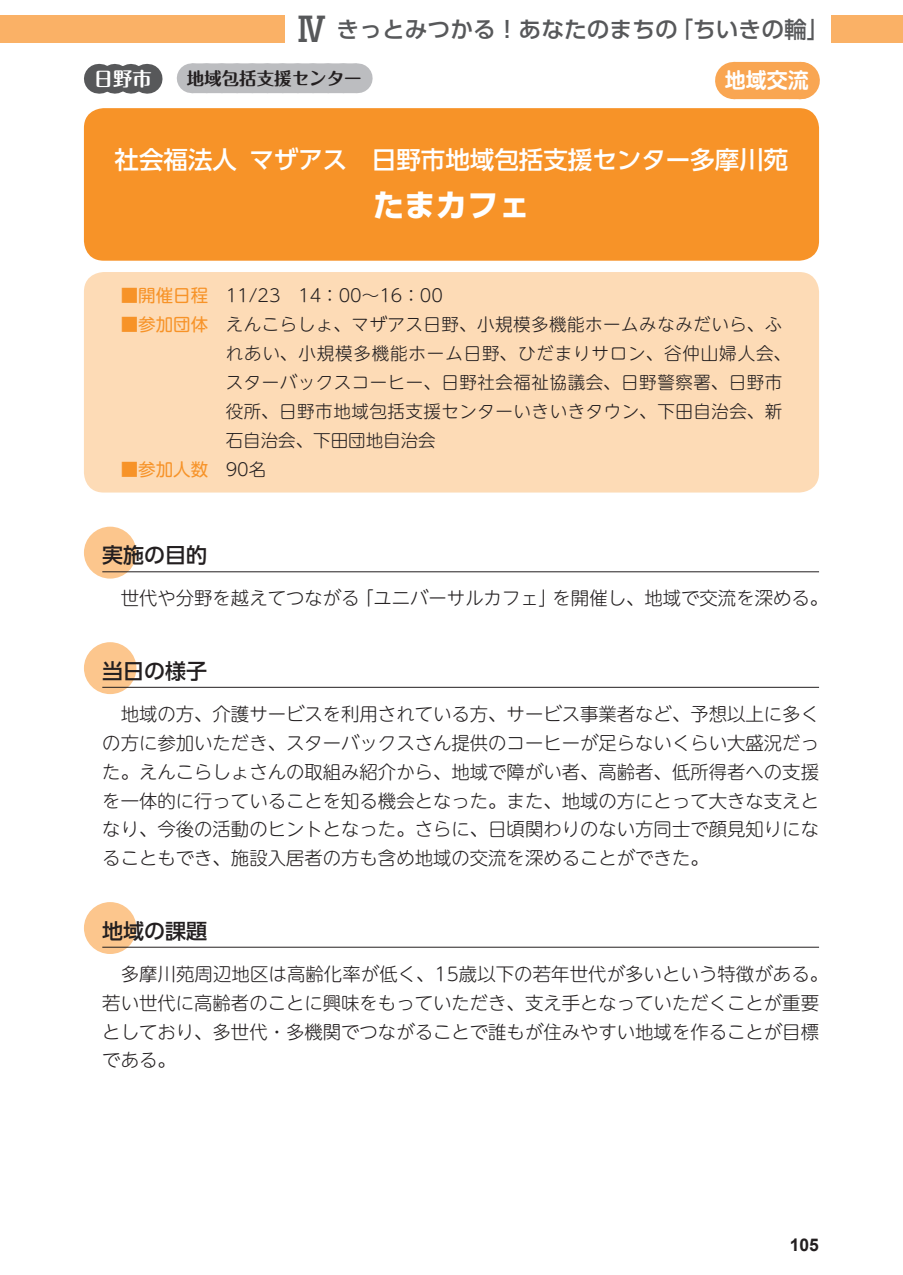
<style>
.page{position:relative;width:903px;height:1275px;background:#fff}
.page>*{position:absolute;margin:0;border:0;box-sizing:border-box;transform-origin:0 0}
.イベント名{font:700 31.5px "UD Shin Go Pr 6";color:#fff}
.事業者名{font:500 24.5px "UD Shin Go Pr 6";color:#fff}
.t1{font:500 22.75px "UD Shin Go Pr 6";color:#57585a}
.t2{font:500 21px "UD Shin Go Pr 6";color:#231f20}
.インデックス{font:700 21px "UD Shin M Go Pr 6 De";color:#fff}
.区市町村{font:700 19.25px "Maru Fo Pro";color:#fff}
.標準ジサゲ{font:300 18.38px/28.9px "UD Shin M Go Pr 6";color:#231f20;text-align:justify}
.参加団体{font:300 17.5px/28.9px "UD Shin M Go Pr 6";letter-spacing:.03em;color:#231f20}
.参加団体-2{font:300 17.5px "UD Shin M Go Pr 6";color:#231f20}
.施設種別{font:700 17.5px "Maru Fo Pro";color:#231f20}
.参加団体-3{font:17.5px "UD Shin M Go Pr 6";color:#f79328}
.t3{font:700 17.5px "Arial";color:#231f20}
.s1{font-size:33.25px}
.s2{font-weight:400;color:#f79328}
.s3{font-weight:300;color:#231f20}
</style>
<div class="page">
<div style="left:84px;top:527px;width:52px;height:52px;background:#fcc68d;border-radius:50%"></div>
<hr style="left:102px;top:571px;width:717px;height:1px;background:#231f20">
<div style="left:84px;top:642px;width:52px;height:52px;background:#fcc68d;border-radius:50%"></div>
<hr style="left:102px;top:687px;width:717px;height:1px;background:#231f20">
<div style="left:84px;top:902px;width:52px;height:52px;background:#fcc68d;border-radius:50%"></div>
<hr style="left:102px;top:947px;width:717px;height:1px;background:#231f20">
<div style="left:84px;top:272px;width:735px;height:221px;background:#fddbb6;border-radius:20px"></div>
<div style="left:84px;top:108px;width:735px;height:153px;background:#f79328;border-radius:20px"></div>
<svg style="left:115px;top:64px;width:24px;height:30px"></svg>
<hr style="left:99px;top:64px;width:1px;height:30px;background:#57585a">
<hr style="left:147px;top:64px;width:1px;height:30px;background:#57585a">
<div style="left:192px;top:63px;width:165px;height:30px;background:#bcbdc0"></div>
<svg style="left:207px;top:63px;width:142px;height:1px"></svg>
<hr style="left:357px;top:63px;width:1px;height:30px;background:#bcbdc0">
<div style="left:734px;top:62px;width:66px;height:37px;background:#f9a652"></div>
<hr style="left:800px;top:62px;width:1px;height:37px;background:#f9a652">
<div style="left:0;top:15px;width:903px;height:27px;background:#fab166"></div>
<div style="left:285px;top:0;width:546px;height:55px;background:#fff"></div>
<p class="t1" style="left:295px;top:11px;width:536px"><span class="s1">Ⅳ</span> きっとみつかる！あなたのまちの「ちいきの輪」</p>
<p class="区市町村" style="left:94px;top:64px;width:59px">日野市</p>
<p class="施設種別" style="left:187px;top:64px;width:176px">地域包括支援センター</p>
<p class="インデックス" style="left:725px;top:62px;width:85px">地域交流</p>
<p class="事業者名" style="left:115px;top:140px;width:675px">社会福法人 マザアス　日野市地域包括支援センター多摩川苑</p>
<p class="イベント名" style="left:373px;top:180px;width:159px">たまカフェ</p>
<p class="参加団体-2" style="left:121px;top:281px;width:324px"><span class="s2">■開催日程</span>　11/23　14：00～16：00</p>
<p class="参加団体" style="left:226px;top:309px;width:567px;text-indent:-105px"><span class="s2">■参加団体</span> えんこらしょ、マザアス日野、小規模多機能ホームみなみだいら、ふれあい、小規模多機能ホーム日野、ひだまりサロン、谷仲山婦人会、スターバックスコーヒー、日野社会福祉協議会、日野警察署、日野市役所、日野市地域包括支援センターいきいきタウン、下田自治会、新石自治会、下田団地自治会</p>
<p class="参加団体-3" style="left:121px;top:454px;width:147px">■参加人数<span class="s3">　90名</span></p>
<p class="t2" style="left:102px;top:538px;width:107px">実施の目的</p>
<p class="標準ジサゲ" style="left:102px;top:583px;width:727px">　世代や分野を越えてつながる「ユニバーサルカフェ」を開催し、地域で交流を深める。</p>
<p class="t2" style="left:102px;top:654px;width:107px">当日の様子</p>
<p class="標準ジサゲ" style="left:102px;top:698px;width:718px">　地域の方、介護サービスを利用されている方、サービス事業者など、予想以上に多くの方に参加いただき、スターバックスさん提供のコーヒーが足らないくらい大盛況だった。えんこらしょさんの取組み紹介から、地域で障がい者、高齢者、低所得者への支援を一体的に行っていることを知る機会となった。また、地域の方にとって大きな支えとなり、今後の活動のヒントとなった。さらに、日頃関わりのない方同士で顔見知りになることもでき、施設入居者の方も含め地域の交流を深めることができた。</p>
<p class="t2" style="left:102px;top:913px;width:107px">地域の課題</p>
<p class="標準ジサゲ" style="left:102px;top:958px;width:727px;text-align:left">　多摩川苑周辺地区は高齢化率が低く、15歳以下の若年世代が多いという特徴がある。若い世代に高齢者のことに興味をもっていただき、支え手となっていただくことが重要としており、多世代・多機関でつながることで誰もが住みやすい地域を作ることが目標である。</p>
<p class="t3" style="left:790px;top:1232px;width:31px">105</p>
</div>
